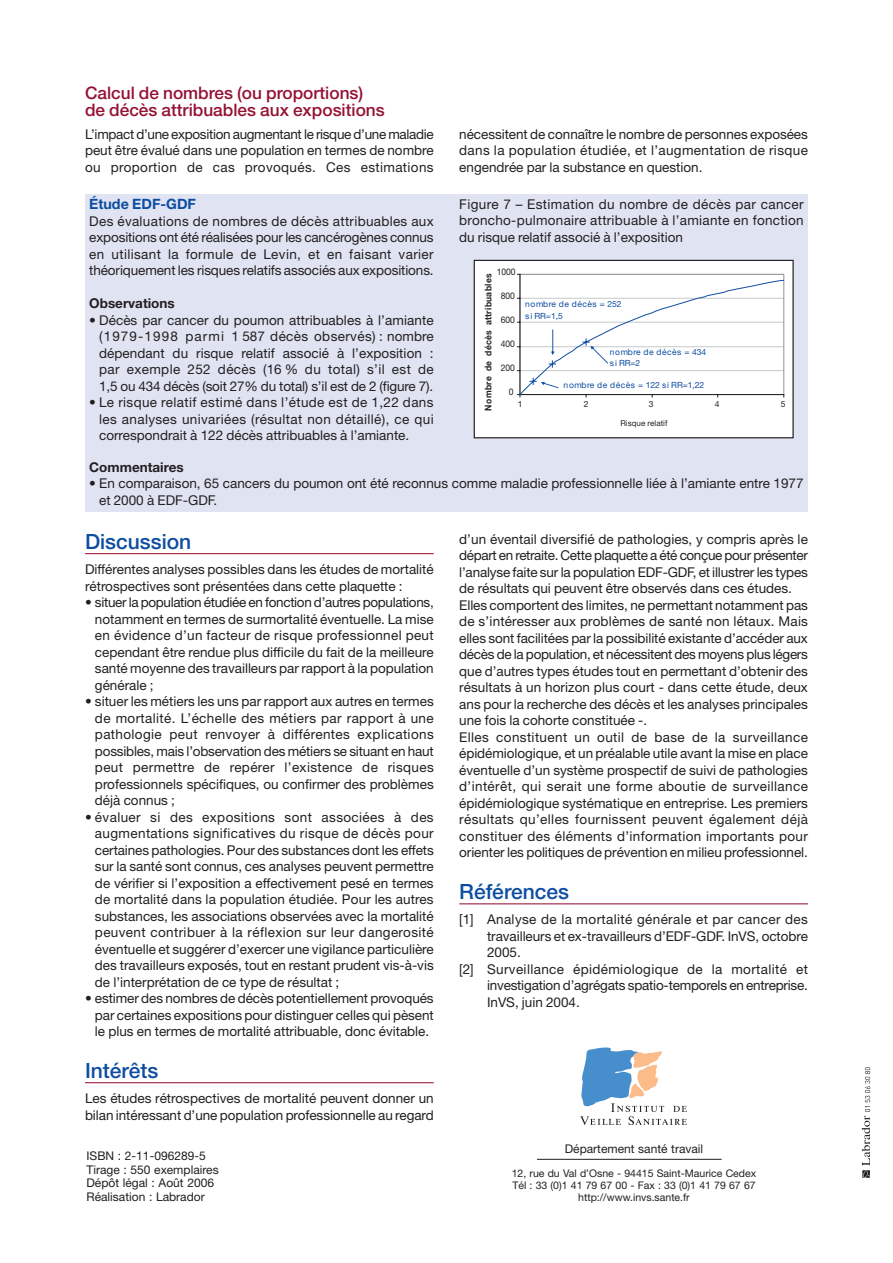
<style>
.page{position:relative;width:893px;height:1263px;background:#fff}
.page>*{position:absolute;margin:0;border:0;box-sizing:border-box;transform-origin:0 0}
.t1{font:500 21px "Helvetica Neue";color:#0d4da1}
.t2{font:500 17.25px/16.5px "Helvetica Neue";color:#951233}
.t3{font:700 14.25px "Helvetica Neue";color:#0d4da1}
.t4{font:13.5px/16.5px "Helvetica Neue";color:#231f20;text-align:justify}
.t5{font:13.5px "Helvetica Neue";letter-spacing:.03em;color:#231f20}
.t6{font:700 13.5px "Helvetica Neue";color:#231f20}
.t7{font:12px/13.5px "Helvetica Neue";color:#231f20}
.t8{font:10.5px/12px "Helvetica Neue";color:#231f20;text-align:center}
.t9{font:700 9.15px "Helvetica Neue";letter-spacing:.05em;color:#231f20;scale:.93 1}
.t10{font:9.15px "Helvetica Neue";letter-spacing:-.005em;color:#231f20;scale:.93 1}
.t11{font:8.55px/11.2px "Helvetica Neue";letter-spacing:.05em;color:#0d4da1}
.t12{font:8.55px "Helvetica Neue";color:#231f20}
.t13{font:8.1px "Helvetica Neue";color:#231f20}
</style>
<div class="page">
<div style="left:85px;top:194px;width:723px;height:318px;background:#e0e4f2"></div>
<hr style="left:537px;top:1159px;width:185px;height:1px;background:#231f20">
<svg style="left:580px;top:1047px;width:107px;height:78px"></svg>
<svg style="left:862px;top:1067px;width:8px;height:111px"></svg>
<hr style="left:85px;top:553px;width:349px;height:1px;background:#951233">
<hr style="left:85px;top:1082px;width:349px;height:1px;background:#951233">
<hr style="left:459px;top:903px;width:349px;height:1px;background:#951233">
<div style="left:474px;top:260px;width:319px;height:178px;background:#fff"></div>
<div style="left:474px;top:260px;width:320px;height:178px;border:1px solid #231f20"></div>
<svg style="left:517px;top:274px;width:267px;height:123px"></svg>
<p class="t2" style="left:85px;top:86px;width:301px">Calcul de nombres (ou proportions) de décès attribuables aux expositions</p>
<p class="t4" style="left:85px;top:127px;width:350px">L’impact d’une exposition augmentant le risque d’une maladie peut être évalué dans une population en termes de nombre ou proportion de cas provoqués. Ces estimations</p>
<p class="t4" style="left:459px;top:127px;width:350px">nécessitent de connaître le nombre de personnes exposées dans la population étudiée, et l’augmentation de risque engendrée par la substance en question.</p>
<p class="t3" style="left:89px;top:199px;width:108px">Étude EDF-GDF</p>
<p class="t4" style="left:89px;top:214px;width:346px">Des évaluations de nombres de décès attribuables aux expositions ont été réalisées pour les cancérogènes connus en utilisant la formule de Levin, et en faisant varier théoriquement les risques relatifs associés aux expositions.</p>
<p class="t6" style="left:89px;top:299px;width:87px">Observations</p>
<p class="t4" style="left:99px;top:313px;width:336px;text-indent:-10px">• Décès par cancer du poumon attribuables à l’amiante (1979-1998 parmi 1 587 décès observés) : nombre dépendant du risque relatif associé à l’exposition : par exemple 252 décès (16 % du total) s’il est de 1,5 ou 434 décès (soit 27% du total) s’il est de 2 (figure 7).</p>
<p class="t4" style="left:99px;top:396px;width:336px;text-indent:-10px">• Le risque relatif estimé dans l’étude est de 1,22 dans les analyses univariées (résultat non détaillé), ce qui correspondrait à 122 décès attribuables à l’amiante.</p>
<p class="t4" style="left:459px;top:197px;width:346px">Figure 7 – Estimation du nombre de décès par cancer broncho-pulmonaire attribuable à l’amiante en fonction du risque relatif associé à l’exposition</p>
<p class="t10" style="left:497px;top:268px;width:22px">1000</p>
<p class="t9" style="left:485px;top:411px;width:149px;rotate:-90deg">Nombre de décès attribuables</p>
<p class="t10" style="left:501px;top:292px;width:17px">800</p>
<p class="t11" style="left:525px;top:299px;width:98px">nombre de décès = 252 si RR=1,5</p>
<p class="t11" style="left:610px;top:347px;width:98px">nombre de décès = 434 si RR=2</p>
<p class="t11" style="left:564px;top:380px;width:142px">nombre de décès = 122 si RR=1,22</p>
<p class="t10" style="left:501px;top:316px;width:17px">600</p>
<p class="t10" style="left:501px;top:341px;width:17px">400</p>
<p class="t10" style="left:501px;top:365px;width:17px">200</p>
<p class="t10" style="left:509px;top:389px;width:7px">0</p>
<p class="t12" style="left:518px;top:401px;width:6px">1</p>
<p class="t12" style="left:584px;top:401px;width:6px">2</p>
<p class="t12" style="left:649px;top:401px;width:6px">3</p>
<p class="t12" style="left:715px;top:401px;width:6px">4</p>
<p class="t12" style="left:781px;top:401px;width:6px">5</p>
<p class="t13" style="left:620px;top:420px;width:49px">Risque relatif</p>
<p class="t6" style="left:89px;top:462px;width:96px">Commentaires</p>
<p class="t4" style="left:99px;top:476px;width:706px;text-indent:-10px">• En comparaison, 65 cancers du poumon ont été reconnus comme maladie professionnelle liée à l’amiante entre 1977 et 2000 à EDF-GDF.</p>
<h1 class="t1" style="left:85px;top:534px;width:108px">Discussion</h1>
<p class="t4" style="left:85px;top:562px;width:350px">Différentes analyses possibles dans les études de mortalité rétrospectives sont présentées dans cette plaquette :</p>
<p class="t4" style="left:95px;top:595px;width:340px;text-indent:-10px">• situer la population étudiée en fonction d’autres populations, notamment en termes de surmortalité éventuelle. La mise en évidence d’un facteur de risque professionnel peut cependant être rendue plus difficile du fait de la meilleure santé moyenne des travailleurs par rapport à la population générale ;</p>
<p class="t4" style="left:95px;top:694px;width:340px;text-indent:-10px">• situer les métiers les uns par rapport aux autres en termes de mortalité. L’échelle des métiers par rapport à une pathologie peut renvoyer à différentes explications possibles, mais l’observation des métiers se situant en haut peut permettre de repérer l’existence de risques professionnels spécifiques, ou confirmer des problèmes déjà connus ;</p>
<p class="t4" style="left:95px;top:810px;width:340px;text-indent:-10px">• évaluer si des expositions sont associées à des augmentations significatives du risque de décès pour certaines pathologies. Pour des substances dont les effets sur la santé sont connus, ces analyses peuvent permettre de vérifier si l’exposition a effectivement pesé en termes de mortalité dans la population étudiée. Pour les autres substances, les associations observées avec la mortalité peuvent contribuer à la réflexion sur leur dangerosité éventuelle et suggérer d’exercer une vigilance particulière des travailleurs exposés, tout en restant prudent vis-à-vis de l’interprétation de ce type de résultat ;</p>
<p class="t4" style="left:95px;top:991px;width:340px;text-indent:-10px">• estimer des nombres de décès potentiellement provoqués par certaines expositions pour distinguer celles qui pèsent le plus en termes de mortalité attribuable, donc évitable.</p>
<h1 class="t1" style="left:85px;top:1063px;width:75px">Intérêts</h1>
<p class="t4" style="left:85px;top:1091px;width:350px">Les études rétrospectives de mortalité peuvent donner un bilan intéressant d’une population professionnelle au regard</p>
<p class="t7" style="left:87px;top:1150px;width:134px">ISBN : 2-11-096289-5<br>Tirage : 550 exemplaires<br>Dépôt légal : Août 2006<br>Réalisation : Labrador</p>
<p class="t4" style="left:459px;top:532px;width:350px;text-align:left">d’un éventail diversifié de pathologies, y compris après le départ en retraite. Cette plaquette a été conçue pour présenter l’analyse faite sur la population EDF-GDF, et illustrer les types de résultats qui peuvent être observés dans ces études.<br>Elles comportent des limites, ne permettant notamment pas de s’intéresser aux problèmes de santé non létaux. Mais elles sont facilitées par la possibilité existante d’accéder aux décès de la population, et nécessitent des moyens plus légers que d’autres types études tout en permettant d’obtenir des résultats à un horizon plus court - dans cette étude, deux ans pour la recherche des décès et les analyses principales une fois la cohorte constituée -.<br>Elles constituent un outil de base de la surveillance épidémiologique, et un préalable utile avant la mise en place éventuelle d’un système prospectif de suivi de pathologies d’intérêt, qui serait une forme aboutie de surveillance épidémiologique systématique en entreprise. Les premiers résultats qu’elles fournissent peuvent également déjà constituer des éléments d’information importants pour orienter les politiques de prévention en milieu professionnel.</p>
<h1 class="t1" style="left:459px;top:884px;width:111px">Références</h1>
<p class="t5" style="left:459px;top:915px;width:350px">[1] Analyse de la mortalité générale et par cancer des</p>
<p class="t4" style="left:487px;top:929px;width:322px">travailleurs et ex-travailleurs d’EDF-GDF. InVS, octobre</p>
<p class="t4" style="left:487px;top:945px;width:35px">2005.</p>
<p class="t5" style="left:459px;top:964px;width:350px">[2] Surveillance épidémiologique de la mortalité et</p>
<p class="t4" style="left:487px;top:978px;width:322px">investigation d’agrégats spatio-temporels en entreprise.</p>
<p class="t4" style="left:487px;top:995px;width:94px">InVS, juin 2004.</p>
<p class="t7" style="left:565px;top:1143px;width:140px">Département santé travail</p>
<p class="t8" style="left:512px;top:1168px;width:246px">12, rue du Val d’Osne - 94415 Saint-Maurice Cedex<br>Tél : 33 (0)1 41 79 67 00 - Fax : 33 (0)1 41 79 67 67 http://www.invs.sante.fr</p>
</div>
